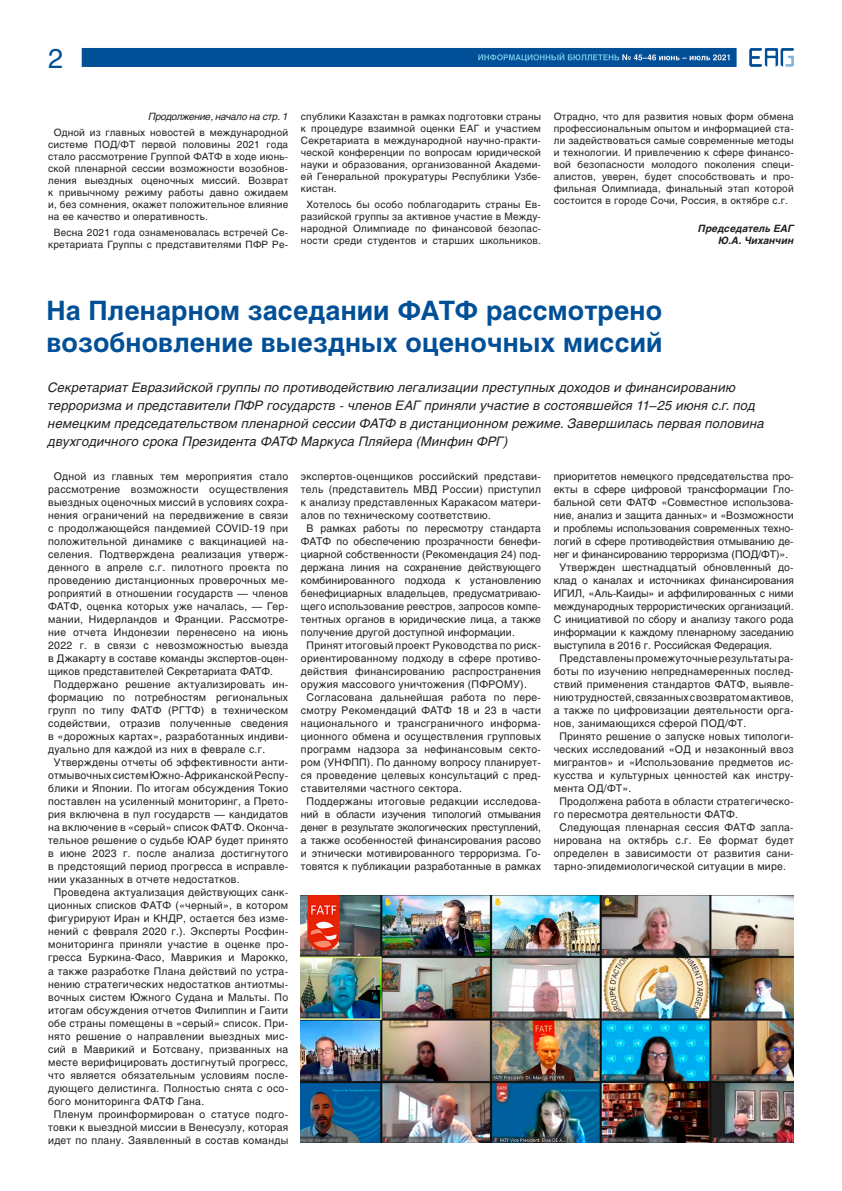
<style>
.page{position:relative;width:842px;height:1191px;background:#fff}
.page>*{position:absolute;margin:0;border:0;box-sizing:border-box;transform-origin:0 0}
.t1{font:27px "Helios";color:#015097}
.t2{font:700 26.5px/31.8px "Helios";letter-spacing:.005em;color:#015097}
.t3{font:italic 13px/18px "Helios";letter-spacing:.015em;color:#231f20}
.BodyText_1{font:10.5px/13px "Helios";letter-spacing:.025em;color:#231f20;text-align:justify}
.t4{font:10px/12px "Helios";letter-spacing:.02em;color:#231f20;text-align:justify}
.t5{font:italic 700 10px/12px "Helios";letter-spacing:.01em;color:#231f20;text-align:right}
.t6{font:italic 10px "Helios";letter-spacing:-.025em;color:#231f20}
</style>
<div class="page">
<img style="left:81px;top:48px;width:713px;height:19px">
<img style="left:301px;top:895px;width:492px;height:248px">
<h1 class="t1" style="left:48px;top:42px;width:17px">2</h1>
<p class="t6" style="left:148px;top:111px;width:141px">Продолжение, начало на стр. 1</p>
<p class="t4" style="left:48px;top:126px;width:242px;text-indent:6px">Одной из главных новостей в международной системе ПОД/ФТ первой половины 2021 года стало рассмотрение Группой ФАТФ в ходе июнь&shy;ской пленарной сессии возможности возобнов&shy;ления выездных оценочных миссий. Возврат к привычному режиму работы давно ожидаем и, без сомнения, окажет положительное влияние на ее качество и оперативность.</p>
<p class="t4" style="left:48px;top:226px;width:242px;text-align:center">Весна 2021 года ознаменовалась встречей Се&shy;кретариата Группы с представителями ПФР Ре-</p>
<p class="t4" style="left:301px;top:110px;width:242px">спублики Казахстан в рамках подготовки страны к процедуре взаимной оценки ЕАГ и участием Секретариата в международной научно-практи&shy;ческой конференции по вопросам юридической науки и образования, организованной Академи&shy;ей Генеральной прокуратуры Республики Узбе&shy;кистан.</p>
<p class="t4" style="left:301px;top:198px;width:242px;text-align:center">Хотелось бы особо поблагодарить страны Ев&shy;разийской группы за активное участие в Между&shy;народной Олимпиаде по финансовой безопас&shy;ности среди студентов и старших школьников.</p>
<p class="t4" style="left:554px;top:110px;width:242px">Отрадно, что для развития новых форм обмена профессиональным опытом и информацией ста&shy;ли задействоваться самые современные методы и технологии. И привлечению к сфере финансо&shy;вой безопасности молодого поколения специ&shy;алистов, уверен, будет способствовать и про&shy;фильная Олимпиада, финальный этап которой состоится в городе Сочи, Россия, в октябре с.г.</p>
<p class="t5" style="left:698px;top:222px;width:97px">Председатель ЕАГ<br>Ю.А. Чиханчин</p>
<p class="t2" style="left:47px;top:295px;width:617px">На Пленарном заседании ФАТФ рассмотрено возобновление выездных оценочных миссий</p>
<p class="t3" style="left:48px;top:378px;width:718px">Секретариат Евразийской группы по противодействию легализации преступных доходов и финансированию терроризма и представители ПФР государств - членов ЕАГ приняли участие в состоявшейся 11–25 июня с.г. под немецким председательством пленарной сессии ФАТФ в дистанционном режиме. Завершилась первая половина двухгодичного срока Президента ФАТФ Маркуса Пляйера (Минфин ФРГ)</p>
<p class="BodyText_1" style="left:48px;top:470px;width:242px;text-indent:6px">Одной из главных тем мероприятия стало рассмотрение возможности осуществления выездных оценочных миссий в условиях сохра&shy;нения ограничений на передвижение в связи с продолжающейся пандемией COVID-19 при положительной динамике с вакцинацией на&shy;селения. Подтверждена реализация утверж&shy;денного в апреле с.г. пилотного проекта по проведению дистанционных проверочных ме&shy;роприятий в отношении государств — членов ФАТФ, оценка которых уже началась, — Гер&shy;мании, Нидерландов и Франции. Рассмотре&shy;ние отчета Индонезии перенесено на июнь 2022 г. в связи с невозможностью выезда в Джакарту в составе команды экспертов-оцен&shy;щиков представителей Секретариата ФАТФ.</p>
<p class="BodyText_1" style="left:48px;top:678px;width:242px;text-indent:6px">Поддержано решение актуализировать ин&shy;формацию по потребностям региональных групп по типу ФАТФ (РГТФ) в техническом содействии, отразив полученные сведения в «дорожных картах», разработанных индиви&shy;дуально для каждой из них в феврале с.г.</p>
<p class="BodyText_1" style="left:48px;top:756px;width:242px;text-indent:6px">Утверждены отчеты об эффективности анти&shy;отмывочных систем Южно-Африканской Респу&shy;блики и Японии. По итогам обсуждения Токио поставлен на усиленный мониторинг, а Прето&shy;рия включена в пул государств — кандидатов на включение в «серый» список ФАТФ. Оконча&shy;тельное решение о судьбе ЮАР будет принято в июне 2023 г. после анализа достигнутого в предстоящий период прогресса в исправле&shy;нии указанных в отчете недостатков.</p>
<p class="BodyText_1" style="left:48px;top:886px;width:242px;text-indent:6px">Проведена актуализация действующих санк&shy;ционных списков ФАТФ («черный», в котором фигурируют Иран и КНДР, остается без изме&shy;нений с февраля 2020 г.). Эксперты Росфин&shy;мониторинга приняли участие в оценке про&shy;гресса Буркина-Фасо, Маврикия и Марокко, а также разработке Плана действий по устра&shy;нению стратегических недостатков антиотмы&shy;вочных систем Южного Судана и Мальты. По итогам обсуждения отчетов Филиппин и Гаити обе страны помещены в «серый» список. При&shy;нято решение о направлении выездных мис&shy;сий в Маврикий и Ботсвану, призванных на месте верифицировать достигнутый прогресс, что является обязательным условиям после&shy;дующего делистинга. Полностью снята с осо&shy;бого мониторинга ФАТФ Гана.</p>
<p class="BodyText_1" style="left:48px;top:1107px;width:242px;text-align:center">Пленум проинформирован о статусе подго&shy;товки к выездной миссии в Венесуэлу, которая идет по плану. Заявленный в состав команды</p>
<p class="BodyText_1" style="left:301px;top:470px;width:242px">экспертов-оценщиков российский представи&shy;тель (представитель МВД России) приступил к анализу представленных Каракасом матери&shy;алов по техническому соответствию.</p>
<p class="BodyText_1" style="left:301px;top:522px;width:242px;text-indent:6px">В рамках работы по пересмотру стандарта ФАТФ по обеспечению прозрачности бенефи&shy;циарной собственности (Рекомендация 24) под&shy;держана линия на сохранение действующего комбинированного подхода к установлению бенефициарных владельцев, предусматриваю&shy;щего использование реестров, запросов компе&shy;тентных органов в юридические лица, а также получение другой доступной информации.</p>
<p class="BodyText_1" style="left:301px;top:639px;width:242px;text-indent:6px">Принят итоговый проект Руководства по риск&shy;ориентированному подходу в сфере противо&shy;действия финансированию распространения оружия массового уничтожения (ПФРОМУ).</p>
<p class="BodyText_1" style="left:301px;top:691px;width:242px;text-indent:6px">Согласована дальнейшая работа по пере&shy;смотру Рекомендаций ФАТФ 18 и 23 в части национального и трансграничного информа&shy;ционного обмена и осуществления групповых программ надзора за нефинансовым секто&shy;ром (УНФПП). По данному вопросу планирует&shy;ся проведение целевых консультаций с пред&shy;ставителями частного сектора.</p>
<p class="BodyText_1" style="left:301px;top:795px;width:242px;text-align:center">Поддержаны итоговые редакции исследова&shy;ний в области изучения типологий отмывания денег в результате экологических преступлений, а также особенностей финансирования расово и этнически мотивированного терроризма. Го&shy;товятся к публикации разработанные в рамках</p>
<p class="BodyText_1" style="left:554px;top:470px;width:242px">приоритетов немецкого председательства про&shy;екты в сфере цифровой трансформации Гло&shy;бальной сети ФАТФ «Совместное использова&shy;ние, анализ и защита данных» и «Возможности и проблемы использования современных техно&shy;логий в сфере противодействия отмыванию де&shy;нег и финансированию терроризма (ПОД/ФТ)».</p>
<p class="BodyText_1" style="left:554px;top:561px;width:242px;text-indent:6px">Утвержден шестнадцатый обновленный до&shy;клад о каналах и источниках финансирования ИГИЛ, «Аль-Каиды» и аффилированных с ними международных террористических организаций.<br>С инициативой по сбору и анализу такого рода информации к каждому пленарному заседанию выступила в 2016 г. Российская Федерация.</p>
<p class="BodyText_1" style="left:554px;top:652px;width:242px;text-indent:6px">Представлены промежуточные результаты ра&shy;боты по изучению непреднамеренных послед&shy;ствий применения стандартов ФАТФ, выявле&shy;нию трудностей, связанных с возвратом активов, а также по цифровизации деятельности орга&shy;нов, занимающихся сферой ПОД/ФТ.</p>
<p class="BodyText_1" style="left:554px;top:730px;width:242px;text-indent:6px">Принято решение о запуске новых типологи&shy;ческих исследований «ОД и незаконный ввоз мигрантов» и «Использование предметов ис&shy;кусства и культурных ценностей как инстру&shy;мента ОД/ФТ».</p>
<p class="BodyText_1" style="left:554px;top:795px;width:242px;text-indent:6px">Продолжена работа в области стратегическо&shy;го пересмотра деятельности ФАТФ.</p>
<p class="BodyText_1" style="left:554px;top:821px;width:242px;text-indent:6px">Следующая пленарная сессия ФАТФ запла&shy;нирована на октябрь с.г. Ее формат будет определен в зависимости от развития сани&shy;тарно-эпидемиологической ситуации в мире.</p>
</div>
